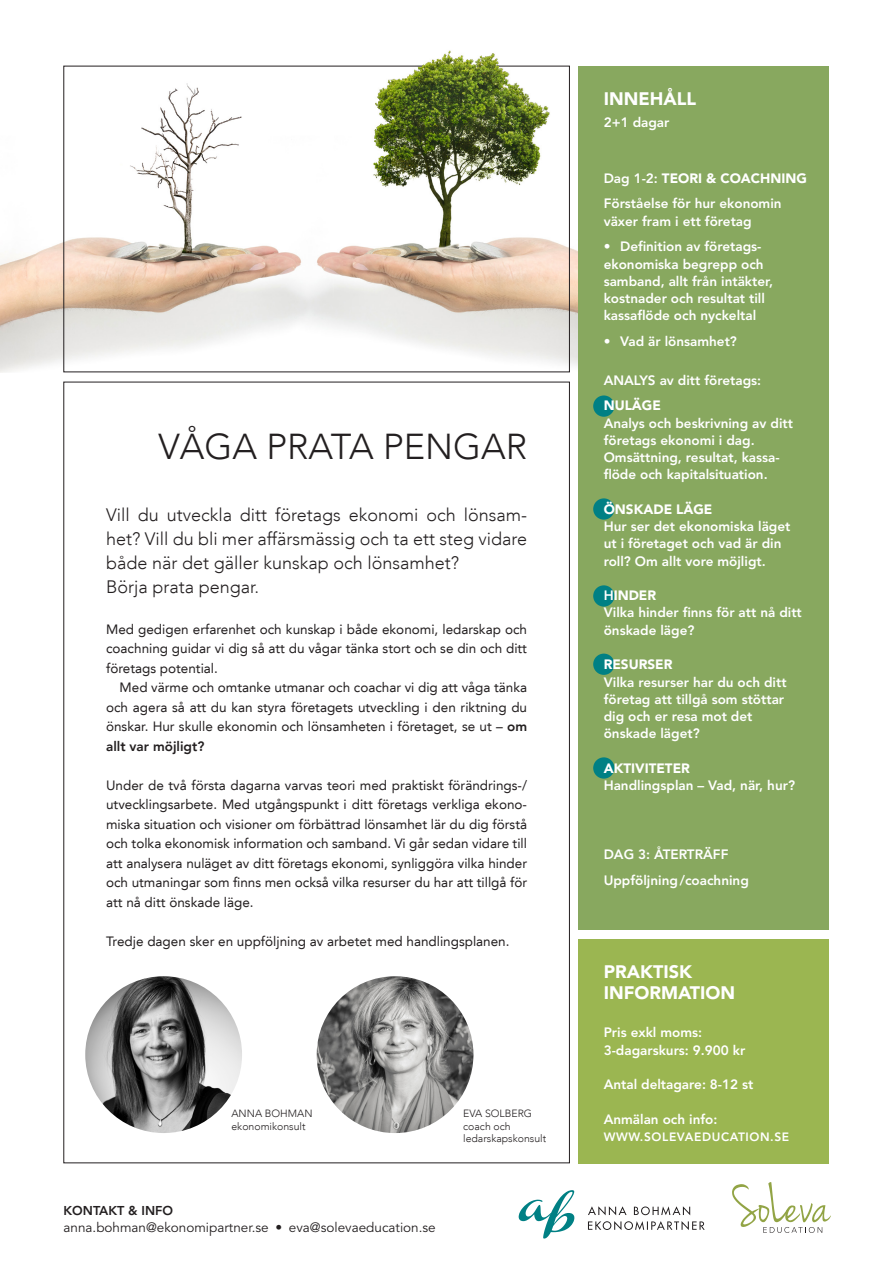
<style>
.page{position:relative;width:893px;height:1263px;background:#fff}
.page>*{position:absolute;margin:0;border:0;box-sizing:border-box;transform-origin:0 0}
.t1{font:300 36px "Avenir LT";color:#231f20}
.bröd_cent_got{font:300 18px/24px "Avenir LT";color:#231f20;text-align:justify}
.innehåll{font:900 18px "Avenir LT Std";color:#fff}
.innehåll-2{font:800 13.5px/17.2px "Avenir LT Std";color:#fff}
.Brödtext{font:13.5px/19.5px "Avenir LT";color:#231f20;text-align:justify}
.Bröd_indrag{font:13.5px/19.5px "Avenir LT";color:#231f20;text-align:justify}
.innehåll-3{font:900 13.5px "Avenir LT Std";color:#fff}
.t2{font:13.5px "Avenir LT Std";color:#231f20}
.t3{font:800 12.75px "Avenir LT Std";color:#231f20}
.innehåll-4{font:800 12px "Avenir LT Std";letter-spacing:.05em;color:#fff}
.t4{font:300 10.5px "Avenir LT";color:#231f20}
.s1{font-weight:800}
</style>
<div class="page">
<img style="left:1px;top:65px;width:577px;height:307px">
<img style="left:317px;top:976px;width:156px;height:157px;border-radius:78px">
<img style="left:85px;top:976px;width:157px;height:157px;border-radius:78px">
<svg style="left:732px;top:1182px;width:99px;height:51px"></svg>
<div style="left:578px;top:66px;width:251px;height:863px;background:#88a85f"></div>
<div style="left:578px;top:939px;width:251px;height:224px;background:#9bb651"></div>
<div style="left:593px;top:395px;width:21px;height:22px;background:#008084;border-radius:50%"></div>
<div style="left:593px;top:498px;width:21px;height:22px;background:#008084;border-radius:50%"></div>
<div style="left:593px;top:585px;width:21px;height:22px;background:#008084;border-radius:50%"></div>
<div style="left:593px;top:654px;width:21px;height:21px;background:#008084;border-radius:50%"></div>
<div style="left:593px;top:757px;width:21px;height:22px;background:#008084;border-radius:50%"></div>
<svg style="left:588px;top:1221px;width:117px;height:9px"></svg>
<svg style="left:588px;top:1206px;width:102px;height:9px"></svg>
<svg style="left:519px;top:1190px;width:55px;height:48px"></svg>
<img style="left:73px;top:50px;width:481px;height:318px">
<p class="t1" style="left:159px;top:425px;width:370px">VÅGA PRATA PENGAR</p>
<p class="bröd_cent_got" style="left:106px;top:503px;width:422px">Vill du utveckla ditt företags ekonomi och lönsam&shy;het? Vill du bli mer affärsmässig och ta ett steg vidare både när det gäller kunskap och lönsamhet?</p>
<p class="bröd_cent_got" style="left:106px;top:575px;width:155px">Börja prata pengar.</p>
<p class="Brödtext" style="left:106px;top:619px;width:422px">Med gedigen erfarenhet och kunskap i både ekonomi, ledarskap och coachning guidar vi dig så att du vågar tänka stort och se din och ditt företags potential.</p>
<p class="Bröd_indrag" style="left:106px;top:678px;width:422px;text-indent:14px">Med värme och omtanke utmanar och coachar vi dig att våga tänka och agera så att du kan styra företagets utveckling i den riktning du önskar. Hur skulle ekonomin och lönsamheten i företaget, se ut – <span class="s1">om allt var möjligt?</span></p>
<p class="Brödtext" style="left:106px;top:775px;width:422px">Under de två första dagarna varvas teori med praktiskt förändrings-/ utvecklingsarbete. Med utgångspunkt i ditt företags verkliga ekono&shy;miska situation och visioner om förbättrad lönsamhet lär du dig förstå och tolka ekonomisk information och samband. Vi går sedan vidare till att analysera nuläget av ditt företags ekonomi, synliggöra vilka hinder och utmaningar som finns men också vilka resurser du har att tillgå för att nå ditt önskade läge.</p>
<p class="Brödtext" style="left:106px;top:931px;width:405px">Tredje dagen sker en uppföljning av arbetet med handlingsplanen.</p>
<p class="t4" style="left:231px;top:1107px;width:83px">ANNA BOHMAN</p>
<p class="t4" style="left:231px;top:1120px;width:76px">ekonomikonsult</p>
<p class="t3" style="left:64px;top:1203px;width:111px">KONTAKT &amp; INFO</p>
<p class="t2" style="left:64px;top:1219px;width:374px">anna.bohman@ekonomipartner.se • eva@solevaeducation.se</p>
<p class="t4" style="left:463px;top:1107px;width:70px">EVA SOLBERG</p>
<p class="t4" style="left:463px;top:1120px;width:49px">coach och</p>
<p class="t4" style="left:463px;top:1132px;width:85px">ledarskapskonsult</p>
<p class="innehåll" style="left:604px;top:88px;width:94px">INNEHÅLL</p>
<p class="innehåll-2" style="left:604px;top:114px;width:67px">2+1 dagar</p>
<p class="innehåll-3" style="left:604px;top:170px;width:205px"><span class="s1">Dag 1-2:</span> TEORI &amp; COACHNING</p>
<p class="innehåll-2" style="left:604px;top:195px;width:179px">Förståelse för hur ekonomin växer fram i ett företag</p>
<p class="innehåll-2" style="left:604px;top:238px;width:171px">• Definition av företags&shy;ekonomiska begrepp och samband, allt från intäkter, kostnader och resultat till kassaflöde och nyckeltal</p>
<p class="innehåll-2" style="left:604px;top:333px;width:135px">• Vad är lönsamhet?</p>
<p class="innehåll-2" style="left:604px;top:371px;width:159px">ANALYS av ditt företags:</p>
<p class="innehåll-3" style="left:604px;top:398px;width:59px">NULÄGE</p>
<p class="innehåll-2" style="left:604px;top:414px;width:191px">Analys och beskrivning av ditt företags ekonomi i dag.</p>
<p class="innehåll-2" style="left:604px;top:449px;width:177px">Omsättning, resultat, kassa&shy;flöde och kapitalsituation.</p>
<p class="innehåll-3" style="left:604px;top:501px;width:110px">ÖNSKADE LÄGE</p>
<p class="innehåll-2" style="left:604px;top:518px;width:188px">Hur ser det ekonomiska läget ut i företaget och vad är din roll? Om allt vore möjligt.</p>
<p class="innehåll-3" style="left:604px;top:587px;width:54px"><span class="s1">H</span>INDER</p>
<p class="innehåll-2" style="left:604px;top:604px;width:200px">Vilka hinder finns för att nå ditt</p>
<p class="innehåll-2" style="left:604px;top:621px;width:92px">önskade läge?</p>
<p class="innehåll-3" style="left:604px;top:656px;width:70px">RESURSER</p>
<p class="innehåll-2" style="left:604px;top:673px;width:184px">Vilka resurser har du och ditt företag att tillgå som stöttar</p>
<p class="innehåll-2" style="left:604px;top:708px;width:150px">dig och er resa mot det önskade läget?</p>
<p class="innehåll-3" style="left:604px;top:760px;width:88px">AKTIVITETER</p>
<p class="innehåll-2" style="left:604px;top:777px;width:193px">Handlingsplan – Vad, när, hur?</p>
<p class="innehåll-2" style="left:604px;top:846px;width:126px">DAG 3: ÅTERTRÄFF</p>
<p class="innehåll-2" style="left:604px;top:871px;width:147px">Uppföljning/coachning</p>
<p class="innehåll" style="left:604px;top:961px;width:90px">PRAKTISK</p>
<p class="innehåll" style="left:604px;top:982px;width:133px">INFORMATION</p>
<p class="innehåll-2" style="left:604px;top:1024px;width:100px">Pris exkl moms:</p>
<p class="innehåll-2" style="left:604px;top:1041px;width:143px">3-dagarskurs: 9.900 kr</p>
<p class="innehåll-2" style="left:604px;top:1076px;width:151px">Antal deltagare: 8-12 st</p>
<p class="innehåll-2" style="left:604px;top:1110px;width:115px">Anmälan och info:</p>
<p class="innehåll-4" style="left:604px;top:1129px;width:187px">WWW.SOLEVAEDUCATION.SE</p>
</div>
